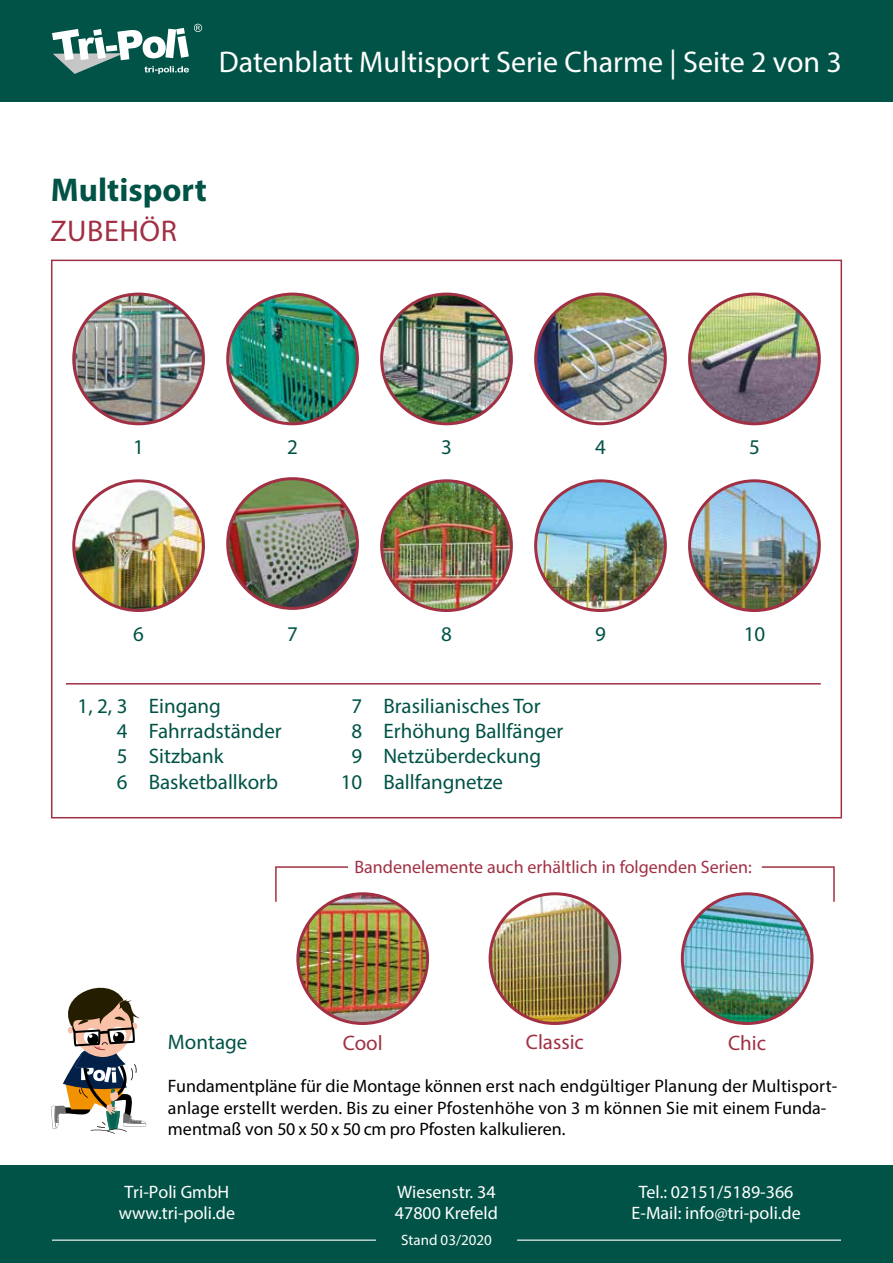
<style>
.page{position:relative;width:893px;height:1263px;background:#fff}
.page>*{position:absolute;margin:0;border:0;box-sizing:border-box;transform-origin:0 0}
.t1{font:700 33px "Myriad Pro";color:#005346}
.t2{font:30px "Myriad Pro";color:#fff}
.t3{font:30px "Myriad Pro";letter-spacing:.02em;color:#a13044}
.t4{font:21px/25.2px "Myriad Pro";color:#005346}
.t5{font:21px "Myriad Pro";color:#a13044}
.t6{font:18px/21.6px "Myriad Pro";letter-spacing:.01em;color:#000}
.t7{font:18px/21.6px "Myriad Pro";color:#fff;text-align:center}
.t8{font:18px "Myriad Pro";color:#a13044}
.t9{font:15px "Myriad Pro";color:#fff}
</style>
<div class="page">
<div style="left:0;top:1165px;width:893px;height:98px;background:#005346"></div>
<div style="left:0;top:0;width:893px;height:102px;background:#005346"></div>
<svg style="left:52px;top:24px;width:150px;height:50px"></svg>
<hr style="left:52px;top:1239px;width:324px;height:2px;background:#fff">
<hr style="left:517px;top:1239px;width:324px;height:2px;background:#fff">
<svg style="left:51px;top:987px;width:96px;height:147px"></svg>
<svg style="left:275px;top:866px;width:74px;height:37px"></svg>
<svg style="left:761px;top:866px;width:74px;height:37px"></svg>
<img style="left:74px;top:294px;width:129px;height:130px;border-radius:65px">
<div style="left:72px;top:293px;width:133px;height:132px;border:3px solid #a13044;border-radius:50%"></div>
<img style="left:228px;top:294px;width:129px;height:130px;border-radius:65px">
<div style="left:226px;top:293px;width:133px;height:132px;border:3px solid #a13044;border-radius:50%"></div>
<img style="left:382px;top:294px;width:129px;height:130px;border-radius:65px">
<div style="left:380px;top:293px;width:133px;height:132px;border:3px solid #a13044;border-radius:50%"></div>
<img style="left:536px;top:294px;width:129px;height:126px">
<div style="left:534px;top:293px;width:133px;height:132px;border:3px solid #a13044;border-radius:50%"></div>
<img style="left:690px;top:294px;width:129px;height:130px;border-radius:65px">
<div style="left:688px;top:293px;width:133px;height:132px;border:3px solid #a13044;border-radius:50%"></div>
<img style="left:74px;top:481px;width:129px;height:129px;border-radius:65px">
<div style="left:72px;top:479px;width:133px;height:133px;border:3px solid #a13044;border-radius:50%"></div>
<img style="left:382px;top:481px;width:129px;height:129px;border-radius:65px">
<div style="left:380px;top:479px;width:133px;height:133px;border:3px solid #a13044;border-radius:50%"></div>
<img style="left:536px;top:481px;width:129px;height:129px;border-radius:65px">
<div style="left:534px;top:479px;width:133px;height:133px;border:3px solid #a13044;border-radius:50%"></div>
<img style="left:690px;top:481px;width:129px;height:129px;border-radius:65px">
<div style="left:688px;top:479px;width:133px;height:133px;border:3px solid #a13044;border-radius:50%"></div>
<hr style="left:66px;top:683px;width:755px;height:1px;background:#a13044">
<img style="left:298px;top:894px;width:130px;height:129px;border-radius:65px">
<div style="left:296px;top:892px;width:133px;height:133px;border:3px solid #a13044;border-radius:50%"></div>
<img style="left:490px;top:894px;width:130px;height:129px;border-radius:65px">
<div style="left:489px;top:892px;width:132px;height:133px;border:3px solid #a13044;border-radius:50%"></div>
<img style="left:682px;top:894px;width:130px;height:129px;border-radius:65px">
<div style="left:681px;top:892px;width:132px;height:133px;border:3px solid #a13044;border-radius:50%"></div>
<img style="left:228px;top:479px;width:129px;height:129px;border-radius:65px">
<div style="left:226px;top:477px;width:133px;height:133px;border:3px solid #a13044;border-radius:50%"></div>
<h2 class="t2" style="left:219px;top:43px;width:625px">Datenblatt Multisport Serie Charme | Seite 2 von 3</h2>
<h1 class="t1" style="left:51px;top:169px;width:157px">Multisport</h1>
<h2 class="t3" style="left:50px;top:212px;width:128px">ZUBEHÖR</h2>
<p class="t4" style="left:133px;top:434px;width:12px">1</p>
<p class="t4" style="left:287px;top:434px;width:12px">2</p>
<p class="t4" style="left:441px;top:434px;width:12px">3</p>
<p class="t4" style="left:595px;top:434px;width:12px">4</p>
<p class="t4" style="left:749px;top:434px;width:12px">5</p>
<p class="t4" style="left:133px;top:620px;width:12px">6</p>
<p class="t4" style="left:287px;top:620px;width:12px">7</p>
<p class="t4" style="left:441px;top:620px;width:12px">8</p>
<p class="t4" style="left:595px;top:620px;width:12px">9</p>
<p class="t4" style="left:744px;top:620px;width:23px">10</p>
<p class="t4" style="left:149px;top:693px;width:135px">Eingang<br>Fahrradständer<br>Sitzbank<br>Basketballkorb</p>
<p class="t4" style="left:383px;top:693px;width:181px">Brasilianisches Tor<br>Erhöhung Ballfänger<br>Netzüberdeckung<br>Ballfangnetze</p>
<p class="t4" style="left:117px;top:693px;width:12px;text-align:justify;text-indent:-39px">1, 2, 3<br>4<br>5<br>6</p>
<p class="t4" style="left:341px;top:693px;width:23px;text-align:center">7<br>8<br>9<br>10</p>
<p class="t8" style="left:354px;top:856px;width:399px">Bandenelemente auch erhältlich in folgenden Serien:</p>
<p class="t5" style="left:343px;top:1030px;width:41px">Cool</p>
<p class="t5" style="left:526px;top:1029px;width:60px">Classic</p>
<p class="t5" style="left:728px;top:1030px;width:40px">Chic</p>
<p class="t4" style="left:168px;top:1029px;width:81px">Montage</p>
<p class="t6" style="left:168px;top:1075px;width:671px">Fundamentpläne für die Montage können erst nach endgültiger Planung der Multisport&shy;anlage erstellt werden. Bis zu einer Pfostenhöhe von 3 m können Sie mit einem Funda&shy;mentmaß von 50 x 50 x 50 cm pro Pfosten kalkulieren.</p>
<p class="t7" style="left:119px;top:1181px;width:118px;line-height:20.9px">Tri-Poli GmbH www.tri-poli.de</p>
<p class="t7" style="left:395px;top:1181px;width:105px;text-align:left">Wiesenstr. 34<br>47800 Krefeld</p>
<p class="t7" style="left:632px;top:1181px;width:171px">Tel.: 02151/5189-366<br>E-Mail: info@tri-poli.de</p>
<p class="t9" style="left:401px;top:1231px;width:92px">Stand 03/2020</p>
</div>
